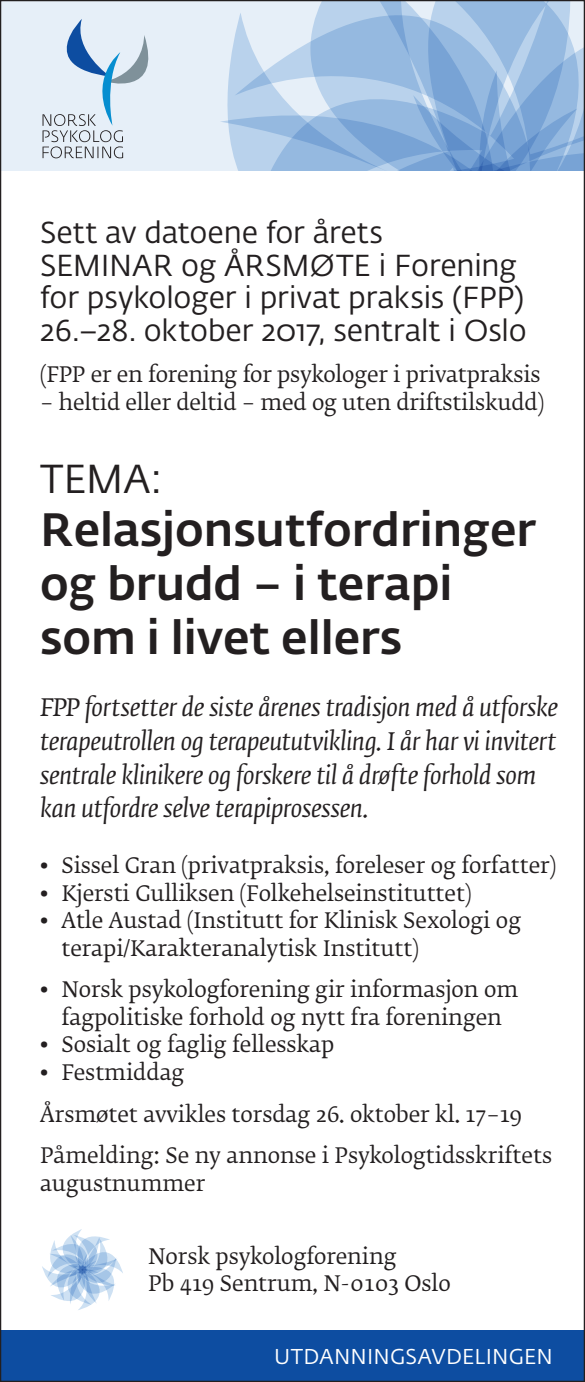
<style>
.page{position:relative;width:585px;height:1382px;background:#fff}
.page>*{position:absolute;margin:0;border:0;box-sizing:border-box;transform-origin:0 0}
.Tittel{font:500 46.25px/53.8px "Fedra Sans Alt Std";color:#231f20}
.Undertittel{font:40px "Fedra Sans Alt Std";color:#231f20}
.Undertittel_liten{font:30px/32.5px "Fedra Sans Alt Std";letter-spacing:-.005em;color:#231f20}
.Ingress{font:italic 24px/33.8px "Fedra Serif B Pro";letter-spacing:-.01em;color:#231f20}
.Liste_første{font:21.25px/27.5px "Fedra Serif B Pro";color:#231f20}
.Brødtekst{font:21.25px "Fedra Serif B Pro";letter-spacing:-.005em;color:#231f20}
.Brødtekst_første{font:21.25px/27.5px "Fedra Serif B Pro";color:#231f20}
.Kolumne_Utdanningsav{font:21.25px "Fedra Sans Alt Std";letter-spacing:.01em;color:#fff}
</style>
<div class="page">
<div style="left:0;top:0;width:585px;height:170px;background:#e6eff8"></div>
<svg style="left:221px;top:2px;width:362px;height:168px;background:#a1c0e3"></svg>
<svg style="left:42px;top:19px;width:107px;height:139px"></svg>
<svg style="left:42px;top:1229px;width:81px;height:81px"></svg>
<div style="left:0;top:1330px;width:585px;height:52px;background:#0d4da1"></div>
<p class="Undertittel_liten" style="left:40px;top:217px;width:488px">Sett av datoene for årets<br>SEMINAR og ÅRSMØTE i Forening for psykologer i privat praksis (FPP)<br>26.–28. oktober 2017, sentralt i Oslo</p>
<p class="Brødtekst" style="left:40px;top:362px;width:502px">(FPP er en forening for psykologer i privatpraksis</p>
<p class="Brødtekst" style="left:40px;top:390px;width:505px">– heltid eller deltid – med og uten driftstilskudd)</p>
<p class="Undertittel" style="left:40px;top:455px;width:124px">TEMA:</p>
<p class="Tittel" style="left:40px;top:504px;width:497px">Relasjonsutfordringer og brudd – i terapi som i livet ellers</p>
<p class="Ingress" style="left:40px;top:691px;width:519px">FPP fortsetter de siste årenes tradisjon med å utforske terapeutrollen og terapeututvikling. I år har vi invitert sentrale klinikere og forskere til å drøfte forhold som kan utfordre selve terapiprosessen.</p>
<p class="Liste_første" style="left:40px;top:852px;width:517px">• Sissel Gran (privatpraksis, foreleser og forfatter)</p>
<p class="Liste_første" style="left:40px;top:880px;width:433px">• Kjersti Gulliksen (Folkehelseinstituttet)</p>
<p class="Liste_første" style="left:61px;top:907px;width:461px;text-indent:-21px">• Atle Austad (Institutt for Klinisk Sexologi og terapi/Karakteranalytisk Institutt)</p>
<p class="Liste_første" style="left:40px;top:976px;width:479px;text-align:center">• Norsk psykologforening gir informasjon om fagpolitiske forhold og nytt fra foreningen</p>
<p class="Liste_første" style="left:40px;top:1031px;width:295px">• Sosialt og faglig fellesskap</p>
<p class="Liste_første" style="left:40px;top:1059px;width:146px">• Festmiddag</p>
<p class="Brødtekst_første" style="left:40px;top:1100px;width:483px">Årsmøtet avvikles torsdag 26. oktober kl. 17–19</p>
<p class="Brødtekst_første" style="left:40px;top:1142px;width:513px">Påmelding: Se ny annonse i Psykologtidsskriftets augustnummer</p>
<p class="Brødtekst" style="left:148px;top:1244px;width:250px">Norsk psykologforening</p>
<p class="Brødtekst" style="left:148px;top:1271px;width:304px">Pb 419 Sentrum, N-0103 Oslo</p>
<p class="Kolumne_Utdanningsav" style="left:274px;top:1343px;width:280px">UTDANNINGSAVDELINGEN</p>
</div>
